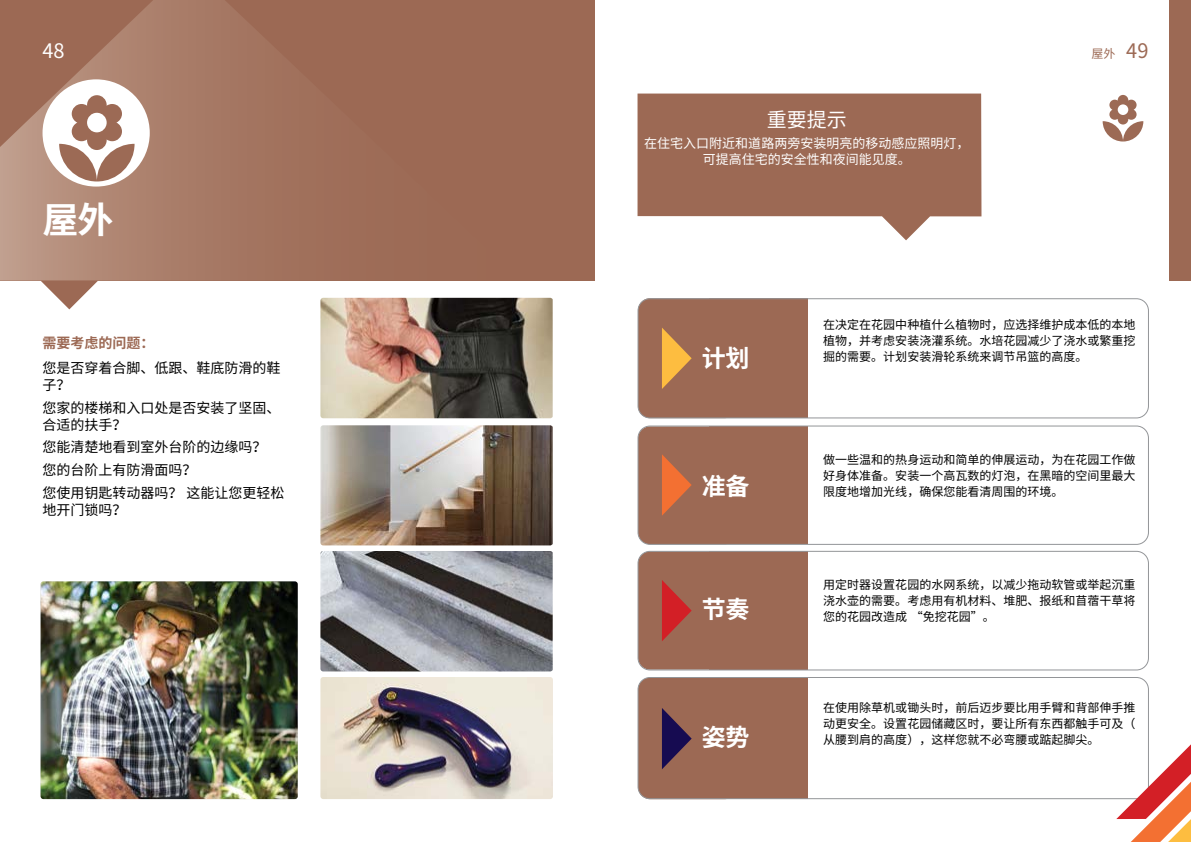
<style>
.page{position:relative;width:1191px;height:842px;background:#fff}
.page>*{position:absolute;margin:0;border:0;box-sizing:border-box;transform-origin:0 0}
.Section_Major_Header_White{font:700 36px "Noto Sans CJ Ksc";color:#fff}
.MAJOR_BLUE_HEADER{font:700 24px "Noto Sans CJ Ksc";letter-spacing:-.025em;color:#fff}
.Tip_fact_head{font:20px "Noto Sans CJ Ksc";color:#fff}
.Folio_txt_left{font:20px "Noto Sans CJ Ksc";color:#fff}
.Advice_1st_Page{font:14px/17px "Noto Sans CJ Ksc";color:#000}
.MAIN_SubHEADER{font:700 14px "Noto Sans CJ Ksc";color:#9c6954}
.MAIN_BODY_TXT{font:13px/16px "Noto Sans CJ Ksc";color:#fff;text-align:center}
.MAIN_BODY_TXT-2{font:12px/16px "Noto Sans CJ Ksc";color:#000;text-align:justify}
.FOLIO_TXT{font:12px "Noto Sans CJ Ksc";color:#9c6954}
.s1{font-size:20px}
</style>
<div class="page">
<img style="left:320px;top:298px;width:232px;height:120px">
<img style="left:320px;top:425px;width:232px;height:120px">
<img style="left:320px;top:551px;width:232px;height:120px">
<img style="left:320px;top:677px;width:233px;height:122px">
<img style="left:41px;top:581px;width:257px;height:218px">
<div style="left:0;top:0;width:594px;height:281px;background:#9c6954"></div>
<svg style="left:0;top:0;width:265px;height:281px"></svg>
<svg style="left:41px;top:281px;width:57px;height:28px"></svg>
<div style="left:43px;top:79px;width:107px;height:108px;background:#fff;border-radius:50%"></div>
<svg style="left:59px;top:95px;width:76px;height:86px"></svg>
<div style="left:1169px;top:0;width:22px;height:281px;background:#9c6954"></div>
<svg style="left:637px;top:94px;width:344px;height:146px;fill:#9c6954"></svg>
<svg style="left:1102px;top:95px;width:41px;height:47px"></svg>
<div style="left:709px;top:551px;width:99px;height:119px;background:#9c6954"></div>
<div style="left:709px;top:677px;width:99px;height:122px;background:#9c6954"></div>
<div style="left:709px;top:426px;width:99px;height:118px;background:#9c6954"></div>
<div style="left:709px;top:298px;width:99px;height:120px;background:#9c6954"></div>
<div style="left:638px;top:551px;width:98px;height:119px;background:#9c6954;border-radius:12px"></div>
<div style="left:638px;top:677px;width:98px;height:122px;background:#9c6954;border-radius:12px"></div>
<div style="left:638px;top:426px;width:98px;height:118px;background:#9c6954;border-radius:12px"></div>
<div style="left:638px;top:298px;width:98px;height:120px;background:#9c6954;border-radius:12px"></div>
<div style="left:637px;top:551px;width:512px;height:119px;border:1px solid #939598;border-radius:12px"></div>
<div style="left:637px;top:677px;width:512px;height:122px;border:1px solid #939598;border-radius:12px"></div>
<div style="left:637px;top:425px;width:512px;height:120px;border:1px solid #939598;border-radius:12px"></div>
<div style="left:637px;top:298px;width:512px;height:120px;border:1px solid #939598;border-radius:12px"></div>
<svg style="left:662px;top:580px;width:29px;height:61px"></svg>
<svg style="left:662px;top:708px;width:29px;height:61px"></svg>
<svg style="left:662px;top:454px;width:29px;height:62px"></svg>
<svg style="left:662px;top:328px;width:29px;height:61px"></svg>
<svg style="left:1116px;top:744px;width:75px;height:98px"></svg>
<p class="Folio_txt_left" style="left:43px;top:40px;width:24px">48</p>
<p class="Section_Major_Header_White" style="left:43px;top:200px;width:73px">屋外</p>
<p class="MAIN_SubHEADER" style="left:43px;top:335px;width:113px">需要考虑的问题：</p>
<p class="Advice_1st_Page" style="left:43px;top:360px;width:240px">您是否穿着合脚、低跟、鞋底防滑的鞋子？</p>
<p class="Advice_1st_Page" style="left:43px;top:399px;width:240px">您家的楼梯和入口处是否安装了坚固、合适的扶手？</p>
<p class="Advice_1st_Page" style="left:43px;top:439px;width:225px">您能清楚地看到室外台阶的边缘吗？</p>
<p class="Advice_1st_Page" style="left:43px;top:462px;width:155px">您的台阶上有防滑面吗？</p>
<p class="Advice_1st_Page" style="left:43px;top:484px;width:243px">您使用钥匙转动器吗？这能让您更轻松地开门锁吗？</p>
<p class="Tip_fact_head" style="left:767px;top:108px;width:81px">重要提示</p>
<p class="MAIN_BODY_TXT" style="left:644px;top:136px;width:326px">在住宅入口附近和道路两旁安装明亮的移动感应照明灯，可提高住宅的安全性和夜间能见度。</p>
<p class="FOLIO_TXT" style="left:1091px;top:47px;width:59px">屋外 <span class="s1">49</span></p>
<p class="MAJOR_BLUE_HEADER" style="left:702px;top:345px;width:49px">计划</p>
<p class="MAJOR_BLUE_HEADER" style="left:702px;top:472px;width:49px">准备</p>
<p class="MAJOR_BLUE_HEADER" style="left:702px;top:596px;width:49px">节奏</p>
<p class="MAJOR_BLUE_HEADER" style="left:702px;top:724px;width:49px">姿势</p>
<p class="MAIN_BODY_TXT-2" style="left:823px;top:317px;width:314px">在决定在花园中种植什么植物时，应选择维护成本低的本地植物，并考虑安装浇灌系统。水培花园减少了浇水或繁重挖掘的需要。计划安装滑轮系统来调节吊篮的高度。</p>
<p class="MAIN_BODY_TXT-2" style="left:823px;top:452px;width:314px">做一些温和的热身运动和简单的伸展运动，为在花园工作做好身体准备。安装一个高瓦数的灯泡，在黑暗的空间里最大限度地增加光线，确保您能看清周围的环境。</p>
<p class="MAIN_BODY_TXT-2" style="left:823px;top:577px;width:314px">用定时器设置花园的水网系统，以减少拖动软管或举起沉重浇水壶的需要。考虑用有机材料、堆肥、报纸和苜蓿干草将您的花园改造成 “免挖花园”。</p>
<p class="MAIN_BODY_TXT-2" style="left:823px;top:700px;width:314px">在使用除草机或锄头时，前后迈步要比用手臂和背部伸手推动更安全。设置花园储藏区时，要让所有东西都触手可及（从腰到肩的高度），这样您就不必弯腰或踮起脚尖。</p>
</div>
